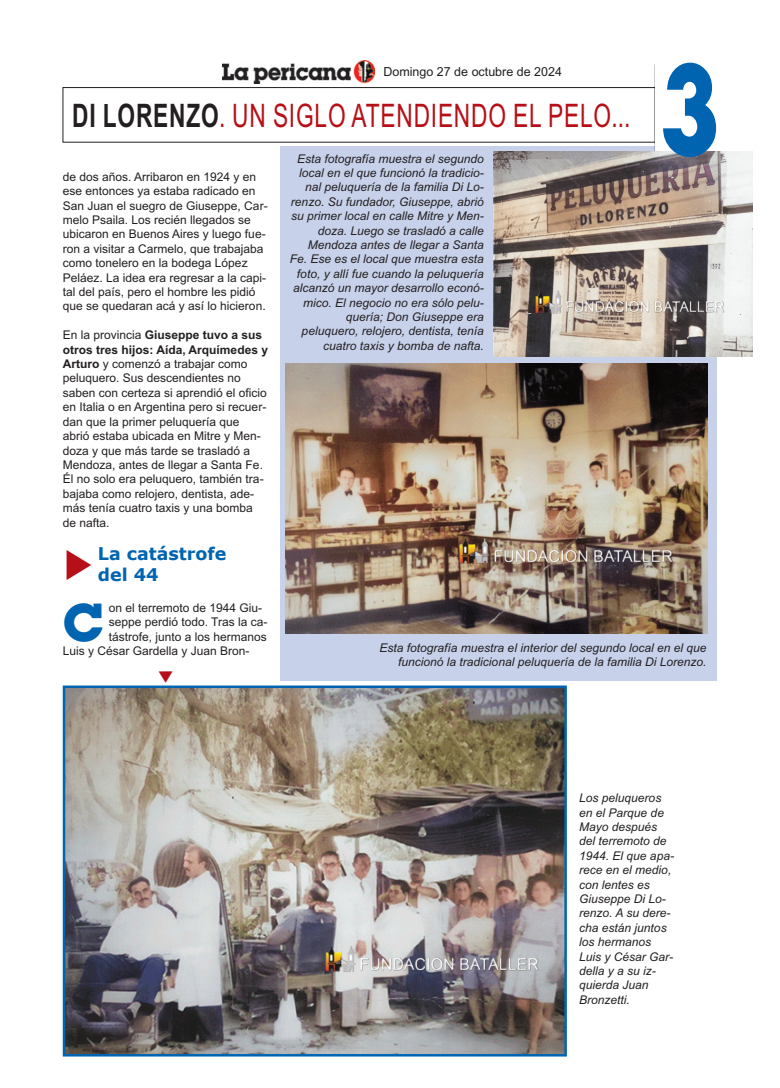
<style>
.page{position:relative;width:780px;height:1088px;background:#fff}
.page>*{position:absolute;margin:0;border:0;box-sizing:border-box;transform-origin:0 0}
.t1{font:700 113.38px "Lubalin";color:#0164b1;scale:.78 1}
.t2{font:700 46.88px "Lubalin";color:#0164b1}
.t3{font:32.38px "Arial";letter-spacing:.035em;color:#b70f17;scale:.7 1}
.t4{font:700 17.5px/21px "Verdana";color:#0164b1}
.t5{font:12.5px "Arial";color:#231f20}
.t6{font:12px/14.4px "Arial";color:#231f20}
.t7{font:italic 12px/14.4px "Arial";color:#231f20;text-align:right}
.s1{font-weight:700;color:#231f20}
.s2{font-weight:700}
</style>
<div class="page">
<div style="left:280px;top:146px;width:437px;height:534px;background:#c7d1ea"></div>
<div style="left:63px;top:87px;width:592px;height:55px;border:1px solid #231f20"></div>
<hr style="left:654px;top:64px;width:2px;height:96px;background:#231f20">
<div style="left:655px;top:36px;width:125px;height:127px;background:#fff"></div>
<img style="left:222px;top:61px;width:152px;height:22px">
<img style="left:285px;top:364px;width:422px;height:269px">
<img style="left:493px;top:152px;width:259px;height:204px">
<img style="left:66px;top:688px;width:498px;height:365px">
<div style="left:63px;top:685px;width:504px;height:371px;border:2px solid #0164b1"></div>
<img style="left:316px;top:940px;width:227px;height:38px">
<img style="left:450px;top:532px;width:227px;height:38px">
<img style="left:527px;top:286px;width:201px;height:34px">
<h1 class="t1" style="left:659px;top:49px;width:77px">3</h1>
<p class="t5" style="left:383px;top:64px;width:180px">Domingo 27 de octubre de 2024</p>
<h3 class="t3" style="left:72px;top:96px;width:798px"><span class="s1">DI LORENZO</span>. UN SIGLO ATENDIENDO EL PELO...</h3>
<p class="t7" style="left:290px;top:151px;width:196px">Esta fotografía muestra el segundo local en el que funcionó la tradicio&shy;nal peluquería de la familia Di Lo&shy;renzo. Su fundador, Giuseppe, abrió su primer local en calle Mitre y Men&shy;doza. Luego se trasladó a calle Mendoza antes de llegar a Santa Fe. Ese es el local que muestra esta foto, y allí fue cuando la peluquería alcanzó un mayor desarrollo econó&shy;mico. El negocio no era sólo pelu&shy;quería; Don Giuseppe era peluquero, relojero, dentista, tenía cuatro taxis y bomba de nafta.</p>
<p class="t6" style="left:63px;top:169px;width:206px">de dos años. Arribaron en 1924 y en ese entonces ya estaba radicado en San Juan el suegro de Giuseppe, Car&shy;melo Psaila. Los recién llegados se ubicaron en Buenos Aires y luego fue&shy;ron a visitar a Carmelo, que trabajaba como tonelero en la bodega López Peláez. La idea era regresar a la capi&shy;tal del país, pero el hombre les pidió que se quedaran acá y así lo hicieron.</p>
<p class="t6" style="left:63px;top:328px;width:207px">En la provincia <span class="s2">Giuseppe tuvo a sus otros tres hijos: Aída, Arquímedes y Arturo</span> y comenzó a trabajar como peluquero. Sus descendientes no saben con certeza si aprendió el oficio en Italia o en Argentina pero si recuer&shy;dan que la primer peluquería que abrió estaba ubicada en Mitre y Men&shy;doza y que más tarde se trasladó a Mendoza, antes de llegar a Santa Fe.<br>Él no solo era peluquero, también tra&shy;bajaba como relojero, dentista, ade&shy;más tenía cuatro taxis y una bomba de nafta.</p>
<h3 class="t4" style="left:98px;top:542px;width:130px">La catástrofe del 44</h3>
<h2 class="t2" style="left:63px;top:597px;width:43px">C</h2>
<p class="t6" style="left:109px;top:600px;width:155px">on el terremoto de 1944 Giu-</p>
<p class="t6" style="left:109px;top:615px;width:160px">seppe perdió todo. Tras la ca-</p>
<p class="t6" style="left:109px;top:629px;width:160px">tástrofe, junto a los hermanos</p>
<p class="t6" style="left:63px;top:643px;width:188px">Luis y César Gardella y Juan Bron-</p>
<p class="t7" style="left:379px;top:641px;width:328px">Esta fotografía muestra el interior del segundo local en el que funcionó la tradicional peluquería de la familia Di Lorenzo.</p>
<p class="t7" style="left:579px;top:791px;width:96px;text-align:left">Los peluqueros en el Parque de<br>Mayo después del terremoto de<br>1944. El que apa&shy;rece en el medio, con lentes es<br>Giuseppe Di Lo&shy;renzo. A su dere&shy;cha están juntos los hermanos<br>Luis y César Gar&shy;della y a su iz&shy;quierda Juan<br>Bronzetti.</p>
</div>
